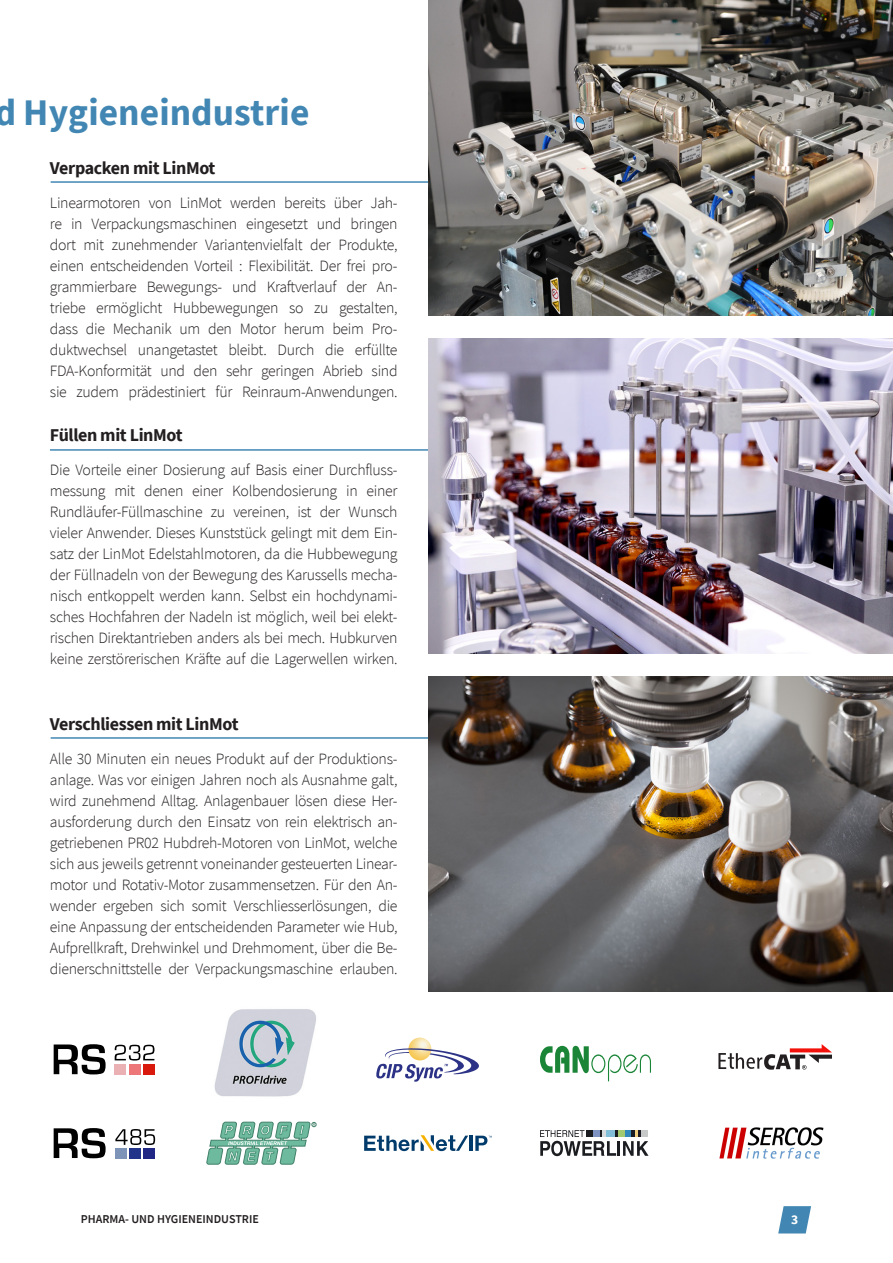
<style>
.page{position:relative;width:893px;height:1263px;background:#fff}
.page>*{position:absolute;margin:0;border:0;box-sizing:border-box;transform-origin:0 0}
.t1{font:700 37.5px "Source Sans Pro";color:#4287b3}
.Abschnitt_Titel{font:700 18px "Source Sans Pro";letter-spacing:-.02em;color:#231f20}
.Abschnitt_Text{font:300 15.75px/21px "Source Sans Pro";letter-spacing:-.02em;color:#231f20;text-align:justify}
.t2{font:700 13.5px "Source Sans Pro";color:#fff}
.t3{font:600 12px "Source Sans Pro";color:#231f20}
</style>
<div class="page">
<svg style="left:778px;top:1206px;width:33px;height:27px"></svg>
<svg style="left:540px;top:1130px;width:108px;height:26px"></svg>
<div style="left:641px;top:1130px;width:7px;height:7px;background:#c7c8c8"></div>
<svg style="left:540px;top:1046px;width:111px;height:35px"></svg>
<svg style="left:718px;top:1044px;width:114px;height:26px"></svg>
<img style="left:214px;top:1009px;width:102px;height:88px">
<svg style="left:206px;top:1122px;width:110px;height:42px"></svg>
<hr style="left:469px;top:1136px;width:3px;height:15px;background:#003b6b">
<svg style="left:475px;top:1136px;width:17px;height:15px"></svg>
<svg style="left:364px;top:1135px;width:104px;height:16px"></svg>
<svg style="left:54px;top:1128px;width:52px;height:30px"></svg>
<svg style="left:115px;top:1129px;width:40px;height:16px"></svg>
<div style="left:115px;top:1148px;width:11px;height:10px;background:#7e93b8"></div>
<div style="left:130px;top:1148px;width:11px;height:10px;background:#22338a"></div>
<div style="left:144px;top:1148px;width:11px;height:10px;background:#202784"></div>
<img style="left:719px;top:1128px;width:104px;height:30px">
<svg style="left:408px;top:1037px;width:23px;height:23px"></svg>
<svg style="left:376px;top:1047px;width:103px;height:35px"></svg>
<svg style="left:54px;top:1044px;width:52px;height:30px"></svg>
<svg style="left:115px;top:1045px;width:39px;height:15px"></svg>
<div style="left:115px;top:1064px;width:11px;height:10px;background:#ebb0b3"></div>
<div style="left:129px;top:1064px;width:11px;height:10px;background:#ed7678"></div>
<div style="left:143px;top:1064px;width:11px;height:10px;background:#d9190b"></div>
<hr style="left:51px;top:181px;width:379px;height:2px;background:#4287b3">
<hr style="left:50px;top:449px;width:392px;height:2px;background:#4287b3">
<hr style="left:51px;top:737px;width:389px;height:2px;background:#4287b3">
<img style="left:428px;top:339px;width:465px;height:314px">
<img style="left:428px;top:676px;width:465px;height:315px">
<img style="left:428px;top:0;width:465px;height:316px">
<h1 class="t1" style="left:-6px;top:88px;width:317px">d Hygieneindustrie</h1>
<p class="Abschnitt_Titel" style="left:50px;top:156px;width:167px">Verpacken mit LinMot</p>
<p class="Abschnitt_Text" style="left:50px;top:192px;width:349px">Linearmotoren von LinMot werden bereits über Jah&shy;re in Verpackungsmaschinen eingesetzt und bringen dort mit zunehmender Variantenvielfalt der Produkte, einen entscheidenden Vorteil : Flexibilität. Der frei pro&shy;grammierbare Bewegungs- und Kraftverlauf der An&shy;triebe ermöglicht Hubbewegungen so zu gestalten, dass die Mechanik um den Motor herum beim Pro&shy;duktwechsel unangetastet bleibt. Durch die erfüllte FDA-Konformität und den sehr geringen Abrieb sind sie zudem prädestiniert für Reinraum-Anwendungen.</p>
<p class="Abschnitt_Titel" style="left:50px;top:423px;width:134px">Füllen mit LinMot</p>
<p class="Abschnitt_Text" style="left:50px;top:459px;width:349px">Die Vorteile einer Dosierung auf Basis einer Durchfluss&shy;messung mit denen einer Kolbendosierung in einer Rundläufer-Füllmaschine zu vereinen, ist der Wunsch vieler Anwender. Dieses Kunststück gelingt mit dem Ein&shy;satz der LinMot Edelstahlmotoren, da die Hubbewegung der Füllnadeln von der Bewegung des Karussells mecha&shy;nisch entkoppelt werden kann. Selbst ein hochdynami&shy;sches Hochfahren der Nadeln ist möglich, weil bei elekt&shy;rischen Direktantrieben anders als bei mech. Hubkurven keine zerstörerischen Kräfte auf die Lagerwellen wirken.</p>
<p class="Abschnitt_Titel" style="left:50px;top:712px;width:190px">Verschliessen mit LinMot</p>
<p class="Abschnitt_Text" style="left:50px;top:748px;width:349px">Alle 30 Minuten ein neues Produkt auf der Produktions&shy;anlage. Was vor einigen Jahren noch als Ausnahme galt, wird zunehmend Alltag. Anlagenbauer lösen diese Her&shy;ausforderung durch den Einsatz von rein elektrisch an&shy;getriebenen PR02 Hubdreh-Motoren von LinMot, welche sich aus jeweils getrennt voneinander gesteuerten Linear&shy;motor und Rotativ-Motor zusammensetzen. Für den An&shy;wender ergeben sich somit Verschliesserlösungen, die eine Anpassung der entscheidenden Parameter wie Hub, Aufprellkraft, Drehwinkel und Drehmoment, über die Be&shy;dienerschnittstelle der Verpackungsmaschine erlauben.</p>
<p class="t3" style="left:81px;top:1211px;width:180px">PHARMA- UND HYGIENEINDUSTRIE</p>
<p class="t2" style="left:791px;top:1210px;width:9px">3</p>
</div>
